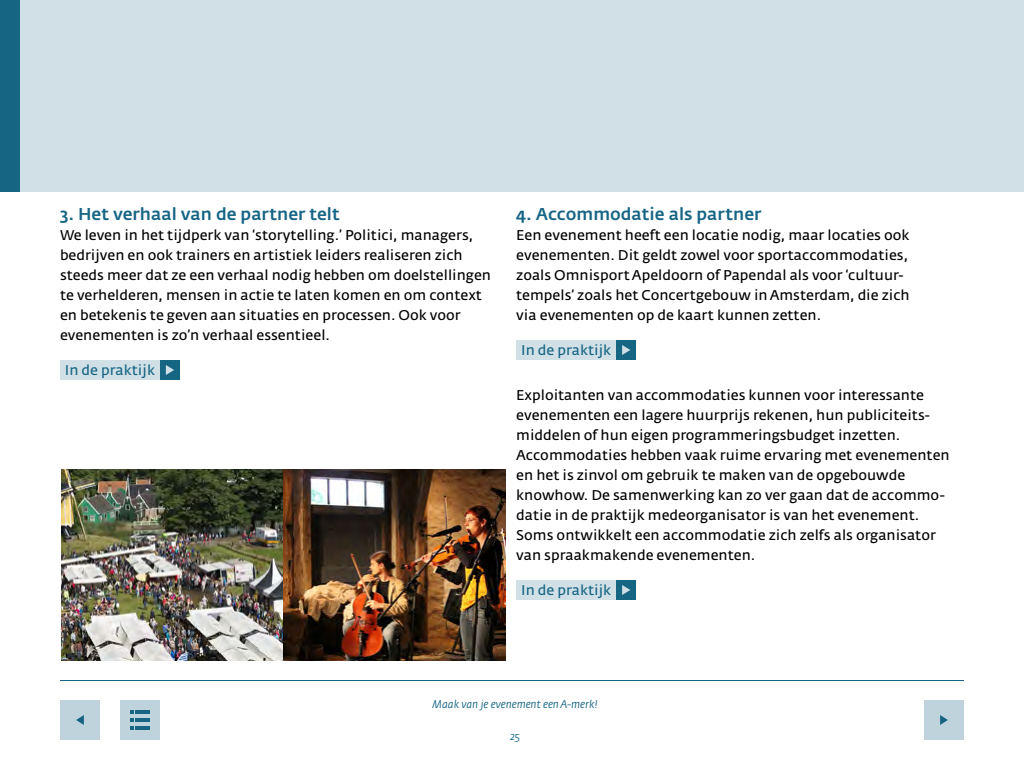
<style>
.page{position:relative;width:1024px;height:768px;background:#fff}
.page>*{position:absolute;margin:0;border:0;box-sizing:border-box;transform-origin:0 0}
.t1{font:500 17px "Fedra Sans Alt";color:#166585}
.t2{font:14px/20px "Fedra Sans Alt";color:#000}
.t3{font:14px "Fedra Sans Alt";color:#166583}
.t4{font:italic 11px "Fedra Sans Alt";color:#166583}
</style>
<div class="page">
<hr style="left:60px;top:680px;width:904px;height:1px;background:#166583">
<div style="left:20px;top:0;width:1004px;height:192px;background:#d0e0e6"></div>
<div style="left:0;top:0;width:20px;height:192px;background:#166583"></div>
<div style="left:120px;top:700px;width:40px;height:40px;background:#bed3dc"></div>
<svg style="left:130px;top:710px;width:4px;height:20px"></svg>
<hr style="left:136px;top:710px;width:14px;height:4px;background:#166583">
<hr style="left:136px;top:718px;width:14px;height:4px;background:#166583">
<hr style="left:136px;top:726px;width:14px;height:4px;background:#166583">
<div style="left:60px;top:700px;width:40px;height:40px;background:#bed3dc"></div>
<svg style="left:76px;top:715px;width:8px;height:10px"></svg>
<div style="left:924px;top:700px;width:40px;height:40px;background:#bed3dc"></div>
<svg style="left:940px;top:715px;width:8px;height:10px"></svg>
<div style="left:60px;top:360px;width:100px;height:20px;background:#d0e0e6"></div>
<div style="left:160px;top:360px;width:20px;height:20px;background:#166583"></div>
<svg style="left:166px;top:365px;width:8px;height:10px"></svg>
<div style="left:516px;top:340px;width:100px;height:20px;background:#d0e0e6"></div>
<div style="left:616px;top:340px;width:20px;height:20px;background:#166583"></div>
<svg style="left:622px;top:345px;width:8px;height:10px"></svg>
<div style="left:516px;top:580px;width:100px;height:20px;background:#d0e0e6"></div>
<div style="left:616px;top:580px;width:20px;height:20px;background:#166583"></div>
<svg style="left:622px;top:585px;width:8px;height:10px"></svg>
<img style="left:283px;top:469px;width:223px;height:192px">
<img style="left:61px;top:469px;width:222px;height:192px">
<p class="t1" style="left:60px;top:204px;width:281px">3. Het verhaal van de partner telt</p>
<p class="t2" style="left:60px;top:225px;width:433px">We leven in het tijdperk van ‘storytelling.’ Politici, managers, bedrijven en ook trainers en artistiek leiders realiseren zich steeds meer dat ze een verhaal nodig hebben om doelstellingen te verhelderen, mensen in actie te laten komen en om context en betekenis te geven aan situaties en processen. Ook voor evenementen is zo’n verhaal essentieel.</p>
<p class="t3" style="left:65px;top:363px;width:92px">In de praktijk</p>
<p class="t1" style="left:516px;top:204px;width:247px">4. Accommodatie als partner</p>
<p class="t2" style="left:516px;top:225px;width:395px">Een evenement heeft een locatie nodig, maar locaties ook evenementen. Dit geldt zowel voor sportaccommodaties, zoals Omnisport Apeldoorn of Papendal als voor ‘cultuur&shy;tempels’ zoals het Concertgebouw in Amsterdam, die zich via evenementen op de kaart kunnen zetten.</p>
<p class="t3" style="left:521px;top:343px;width:92px">In de praktijk</p>
<p class="t2" style="left:516px;top:385px;width:435px">Exploitanten van accommodaties kunnen voor interessante evenementen een lagere huurprijs rekenen, hun publiciteits&shy;middelen of hun eigen programmeringsbudget inzetten.<br>Accommodaties hebben vaak ruime ervaring met evenementen en het is zinvol om gebruik te maken van de opgebouwde knowhow. De samenwerking kan zo ver gaan dat de accommo&shy;datie in de praktijk medeorganisator is van het evenement.<br>Soms ontwikkelt een accommodatie zich zelfs als organisator van spraakmakende evenementen.</p>
<p class="t3" style="left:521px;top:583px;width:92px">In de praktijk</p>
<p class="t4" style="left:433px;top:699px;width:166px">Maak van je evenement een A-merk!</p>
<p class="t4" style="left:510px;top:730px;width:11px">25</p>
</div>
